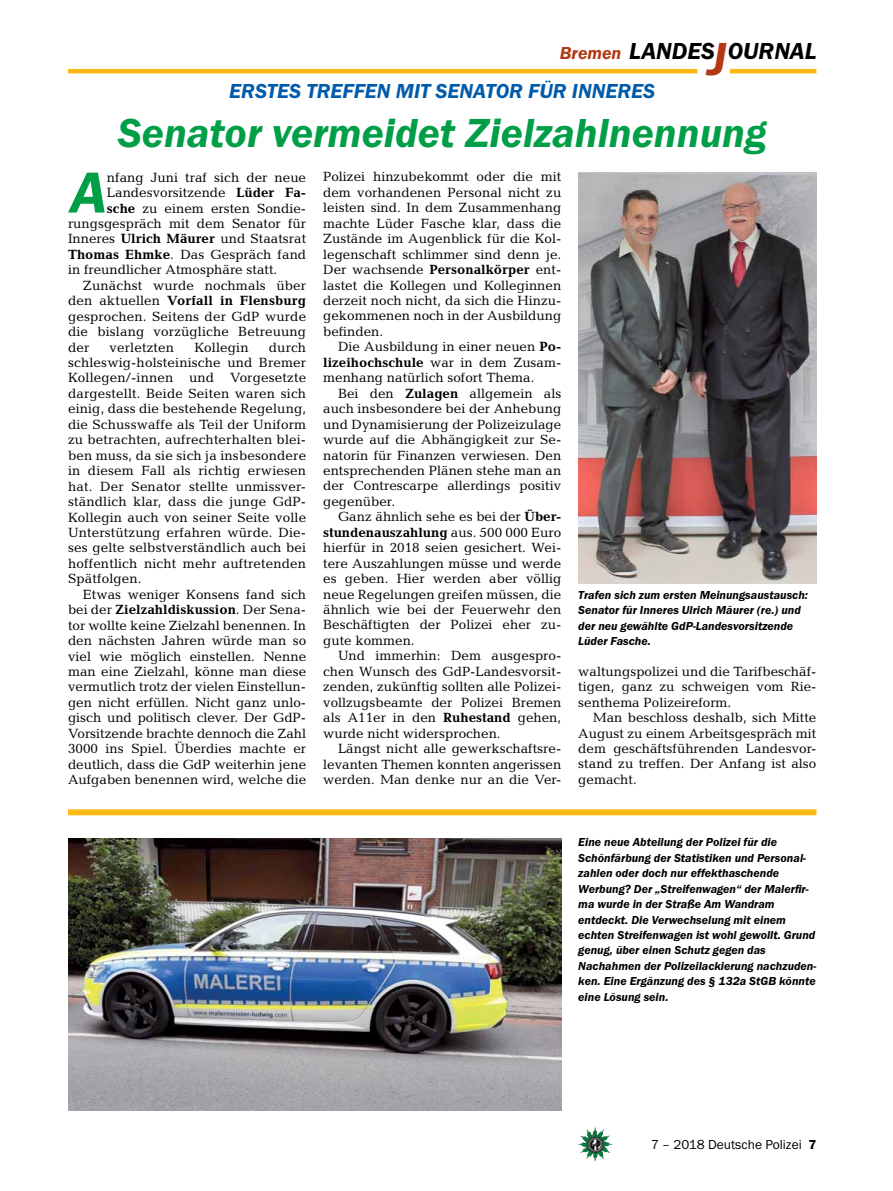
<style>
.page{position:relative;width:893px;height:1191px;background:#fff}
.page>*{position:absolute;margin:0;border:0;box-sizing:border-box;transform-origin:0 0}
.t1{font:italic 600 59.85px "Franklin Gothic Itc T";color:#009f47}
.t2{font:italic 600 42px "Franklin Gothic Itc T";color:#009f47}
.t3{font:italic 600 24px "Franklin Gothic Itc T";color:#000}
.t4{font:italic 600 21px "Franklin Gothic Itc T";color:#005baa}
.t5{font:italic 600 18px "Franklin Gothic Itc T";color:#b33916}
.t6{font:13.5px/15.5px "Candida";color:#000;text-align:justify}
.t7{font:700 13.5px "Candida";letter-spacing:.01em;color:#000}
.t8{font:13.5px "Franklin Gothic Itc T";color:#000}
.t9{font:italic 600 12px/15.5px "Franklin Gothic Itc T";color:#000}
.s1{font-size:48px;color:#b33916}
.s2{font-weight:700}
.s3{font-weight:400}
.s4{font-weight:600}
</style>
<div class="page">
<img style="left:578px;top:1127px;width:17px;height:25px">
<hr style="left:730px;top:69px;width:86px;height:4px;background:#fdb913">
<hr style="left:68px;top:69px;width:629px;height:4px;background:#fdb913">
<img style="left:578px;top:172px;width:238px;height:411px">
<img style="left:68px;top:838px;width:493px;height:272px">
<div style="left:68px;top:809px;width:748px;height:6px;background:#fdb913"></div>
<h3 class="t5" style="left:560px;top:42px;width:63px">Bremen</h3>
<h3 class="t3" style="left:629px;top:37px;width:189px">LANDES<span class="s1">J</span>OURNAL</h3>
<h3 class="t4" style="left:229px;top:79px;width:91px">Ers tes Treffen</h3>
<h3 class="t4" style="left:396px;top:79px;width:189px">mit Senator für Inneres</h3>
<h2 class="t2" style="left:118px;top:109px;width:652px">Senator vermeidet Zielzahlnennung</h2>
<h1 class="t1" style="left:70px;top:158px;width:38px">A</h1>
<p class="t6" style="left:107px;top:169px;width:201px">nfang Juni traf sich der neue</p>
<p class="t6" style="left:107px;top:185px;width:201px">Landesvorsitzende <span class="s2">Lüder Fa-</span></p>
<p class="t6" style="left:107px;top:200px;width:201px"><span class="s2">sche</span> zu einem ersten Sondie-</p>
<p class="t6" style="left:68px;top:216px;width:240px">rungsgespräch mit dem Senator für</p>
<p class="t6" style="left:68px;top:231px;width:240px">Inneres <span class="s2">Ulrich Mäurer</span> und Staatsrat</p>
<p class="t6" style="left:68px;top:247px;width:240px"><span class="s2">Thomas Ehmke</span>. Das Gespräch fand</p>
<p class="t6" style="left:68px;top:262px;width:211px">in freundlicher Atmosphäre statt.</p>
<p class="t6" style="left:83px;top:277px;width:225px">Zunächst wurde nochmals über</p>
<p class="t7" style="left:68px;top:293px;width:240px"><span class="s3">den aktuellen</span> Vorfall in Flensburg</p>
<p class="t6" style="left:68px;top:308px;width:240px">gesprochen. Seitens der GdP wurde</p>
<p class="t6" style="left:68px;top:324px;width:240px">die bislang vorzügliche Betreuung</p>
<p class="t6" style="left:68px;top:339px;width:23px">der</p>
<p class="t6" style="left:110px;top:339px;width:66px">verletzten</p>
<p class="t6" style="left:194px;top:339px;width:56px">Kollegin</p>
<p class="t6" style="left:68px;top:339px;width:240px;text-indent:201px">durch schleswig-holsteinische und Bremer Kollegen/-innen und Vorgesetzte dargestellt. Beide Seiten waren sich einig, dass die bestehende Regelung, die Schusswaffe als Teil der Uniform zu betrachten, aufrechterhalten blei&shy;ben muss, da sie sich ja insbesondere in diesem Fall als richtig erwiesen hat. Der Senator stellte unmissver&shy;ständlich klar, dass die junge GdP-Kollegin auch von seiner Seite volle Unterstützung erfahren würde. Die&shy;ses gelte selbstverständlich auch bei hoffentlich nicht mehr auftretenden Spätfolgen.</p>
<p class="t6" style="left:68px;top:586px;width:240px;text-indent:15px">Etwas weniger Konsens fand sich bei der <span class="s2">Zielzahldiskussion</span>. Der Sena&shy;tor wollte keine Zielzahl benennen. In den nächsten Jahren würde man so viel wie möglich einstellen. Nenne man eine Zielzahl, könne man diese vermutlich trotz der vielen Einstellun&shy;gen nicht erfüllen. Nicht ganz unlo&shy;gisch und politisch clever. Der GdP-Vorsitzende brachte dennoch die Zahl 3000 ins Spiel. Überdies machte er deutlich, dass die GdP weiterhin jene Aufgaben benennen wird, welche die</p>
<p class="t6" style="left:323px;top:169px;width:240px">Polizei hinzubekommt oder die mit dem vorhandenen Personal nicht zu leisten sind. In dem Zusammenhang machte Lüder Fasche klar, dass die Zustände im Augenblick für die Kol&shy;legenschaft schlimmer sind denn je.<br>Der wachsende <span class="s2">Personalkörper</span> ent&shy;lastet die Kollegen und Kolleginnen derzeit noch nicht, da sich die Hinzu&shy;gekommenen noch in der Ausbildung befinden.</p>
<p class="t6" style="left:323px;top:339px;width:240px;text-indent:15px">Die Ausbildung in einer neuen <span class="s2">Po&shy;lizeihochschule</span> war in dem Zusam&shy;menhang natürlich sofort Thema.</p>
<p class="t6" style="left:323px;top:385px;width:240px;text-indent:15px">Bei den <span class="s2">Zulagen</span> allgemein als auch insbesondere bei der Anhebung und Dynamisierung der Polizeizulage wurde auf die Abhängigkeit zur Se&shy;natorin für Finanzen verwiesen. Den entsprechenden Plänen stehe man an der Contrescarpe allerdings positiv gegenüber.</p>
<p class="t6" style="left:323px;top:509px;width:240px;text-indent:15px">Ganz ähnlich sehe es bei der <span class="s2">Über&shy;stundenauszahlung</span> aus. 500 000 Euro hierfür in 2018 seien gesichert. Wei&shy;tere Auszahlungen müsse und werde es geben. Hier werden aber völlig neue Regelungen greifen müssen, die ähnlich wie bei der Feuerwehr den Beschäftigten der Polizei eher zu&shy;gute kommen.</p>
<p class="t6" style="left:323px;top:648px;width:240px;text-indent:15px">Und immerhin: Dem ausgespro&shy;chen Wunsch des GdP-Landesvorsit&shy;zenden, zukünftig sollten alle Polizei&shy;vollzugsbeamte der Polizei Bremen als A11er in den <span class="s2">Ruhestand</span> gehen, wurde nicht widersprochen.</p>
<p class="t6" style="left:323px;top:740px;width:240px;text-indent:15px">Längst nicht alle gewerkschaftsre&shy;levanten Themen konnten angerissen werden. Man denke nur an die Ver-</p>
<p class="t9" style="left:578px;top:587px;width:231px">Trafen sich zum ersten Meinungsaustausch:<br>Senator für Inneres Ulrich Mäurer (re.) und der neu gewählte GdP-Landesvorsitzende Lüder Fasche.</p>
<p class="t6" style="left:578px;top:663px;width:240px">waltungspolizei und die Tarifbeschäf&shy;tigen, ganz zu schweigen vom Rie&shy;senthema Polizeireform.</p>
<p class="t6" style="left:578px;top:710px;width:240px;text-indent:15px">Man beschloss deshalb, sich Mitte August zu einem Arbeitsgespräch mit dem geschäftsführenden Landesvor&shy;stand zu treffen. Der Anfang ist also gemacht.</p>
<p class="t9" style="left:578px;top:834px;width:240px">Eine neue Abteilung der Polizei für die Schönfärbung der Statistiken und Personal&shy;zahlen oder doch nur effekthaschende Werbung? Der „Streifenwagen“ der Malerfir&shy;ma wurde in der Straße Am Wandram entdeckt. Die Verwechselung mit einem echten Streifenwagen ist wohl gewollt. Grund genug, über einen Schutz gegen das Nachahmen der Polizeilackierung nachzuden&shy;ken. Eine Ergänzung des § 132a StGB könnte eine Lösung sein.</p>
<p class="t8" style="left:651px;top:1136px;width:167px">7 – 2018 Deutsche Polizei <span class="s4">7</span></p>
</div>
